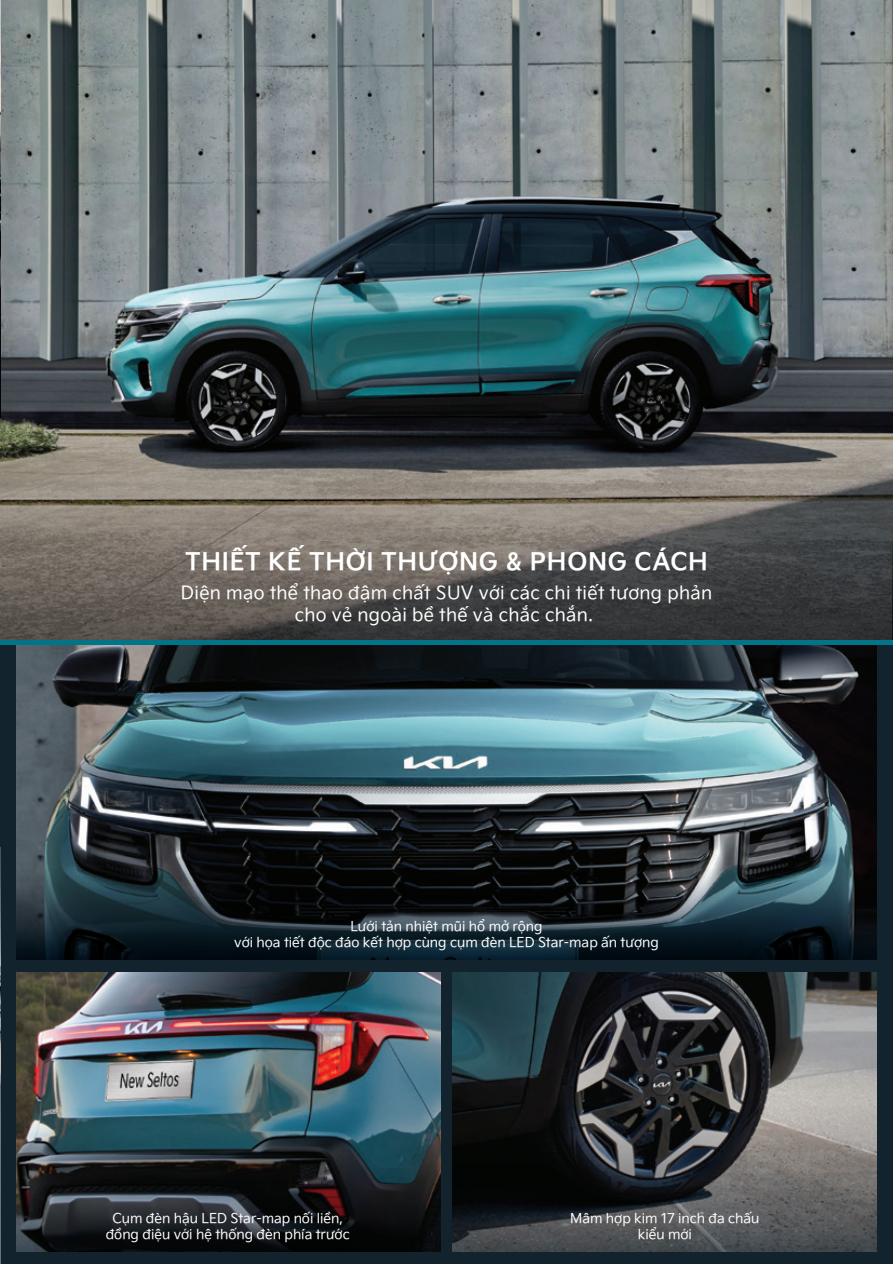
<style>
.page{position:relative;width:893px;height:1264px;background:#fff}
.page>*{position:absolute;margin:0;border:0;box-sizing:border-box;transform-origin:0 0}
.t1{font:24px "VN Kia Signature Bold";letter-spacing:.03em;color:#fff}
.t2{font:18px/21.6px "VN Kia Signature Regular";letter-spacing:.02em;color:#fff;text-align:center}
.t3{font:13.5px/16.2px "VN Kia Signature Regular";color:#fff;text-align:center}
</style>
<div class="page">
<div style="left:0;top:631px;width:893px;height:633px;background:#13232e"></div>
<img style="left:1px;top:0;width:892px;height:395px">
<svg style="left:0;top:395px;width:893px;height:245px;background:#585652"></svg>
<svg style="left:892px;top:472px;width:1px;height:168px"></svg>
<svg style="left:892px;top:0;width:1px;height:178px"></svg>
<img style="left:0;top:847px;width:1px;height:417px">
<svg style="left:0;top:847px;width:1px;height:144px"></svg>
<img style="left:0;top:0;width:1px;height:418px">
<hr style="left:0;top:339px;width:1px;height:79px;background:#050606">
<img style="left:16px;top:644px;width:861px;height:225px">
<svg style="left:16px;top:869px;width:861px;height:90px"></svg>
<img style="left:16px;top:972px;width:424px;height:118px">
<img style="left:16px;top:1090px;width:424px;height:161px">
<img style="left:453px;top:972px;width:424px;height:134px">
<svg style="left:453px;top:1106px;width:424px;height:145px;background:#424344"></svg>
<hr style="left:0;top:640px;width:893px;height:4px;background:#017587">
<h1 class="t1" style="left:185px;top:543px;width:524px">THIẾT KẾ THỜI THƯỢNG &amp; PHONG CÁCH</h1>
<h2 class="t2" style="left:181px;top:581px;width:533px">Diện mạo thể thao đậm chất SUV với các chi tiết tương phản cho vẻ ngoài bề thế và chắc chắn.</h2>
<p class="t3" style="left:234px;top:917px;width:426px">Lưới tản nhiệt mũi hổ mở rộng<br>với họa tiết độc đáo kết hợp cùng cụm đèn LED Star-map ấn tượng</p>
<p class="t3" style="left:106px;top:1209px;width:245px">Cụm đèn hậu LED Star-map nối liền, đồng điệu với hệ thống đèn phía trước</p>
<p class="t3" style="left:570px;top:1209px;width:191px">Mâm hợp kim 17 inch đa chấu kiểu mới</p>
</div>
